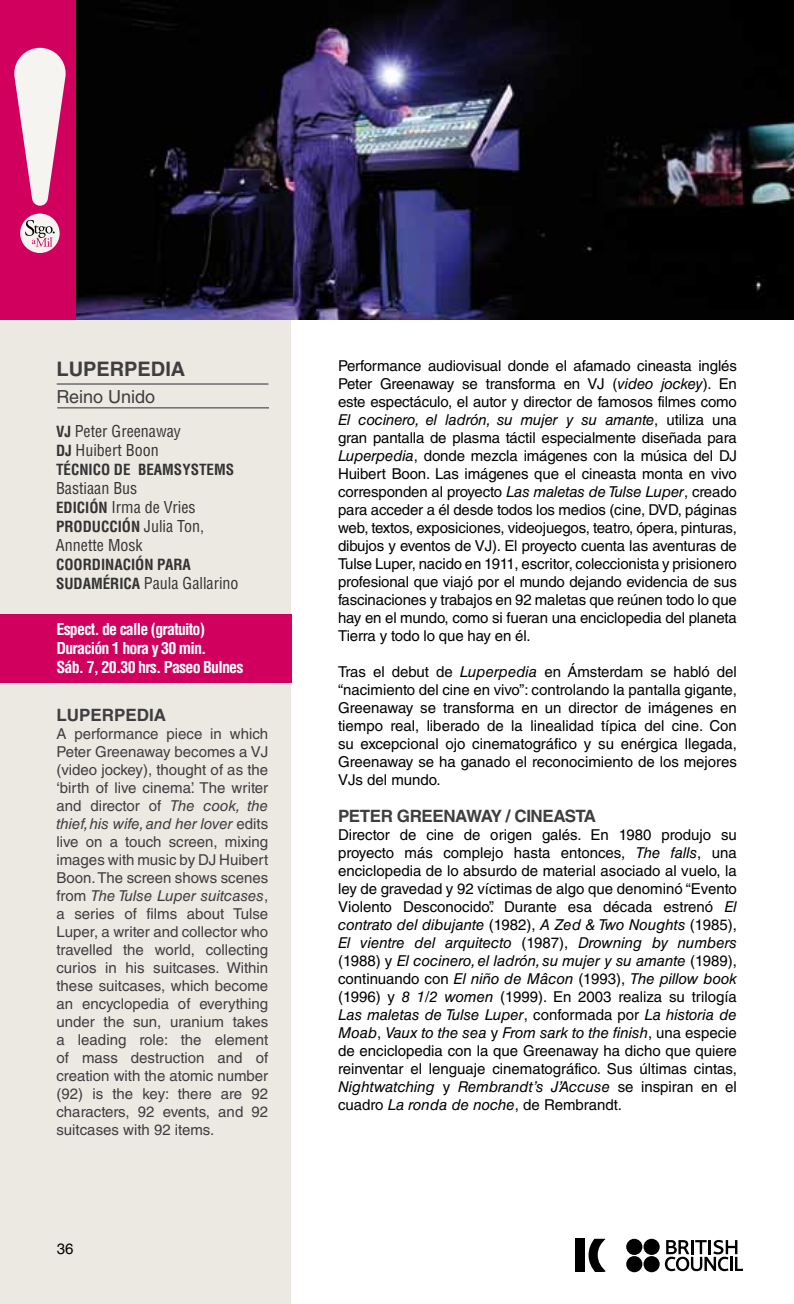
<style>
.page{position:relative;width:794px;height:1304px;background:#fff}
.page>*{position:absolute;margin:0;border:0;box-sizing:border-box;transform-origin:0 0}
.t1{font:700 20px "Helvetica LT Std";color:#3e3d40}
.t2{font:18px "Helvetica LT Std";color:#3e3d40}
.t3{font:700 17px "Helvetica LT Std";letter-spacing:-.025em;color:#3e3d40}
.t4{font:700 17px "Helvetica LT Std";color:#3e3d40}
.t5{font:condensed 16px/19px "Helvetica LT Std";color:#333}
.t6{font:700 condensed 16px/19px "Helvetica LT Std";letter-spacing:-.05em;color:#fff}
.t7{font:15px/18px "Helvetica LT Std";color:#000;text-align:justify}
.t8{font:15px/18px "Helvetica LT Std";color:#3e3d40;text-align:justify}
.t9{font:700 condensed 15px "Helvetica LT Std";color:#333}
.s1{font-weight:700;font-size:15px}
.s2{font-weight:400;font-size:16px}
.s3{font-style:italic}
</style>
<div class="page">
<div style="left:0;top:312px;width:291px;height:992px;background:#ece9e2"></div>
<hr style="left:57px;top:383px;width:211px;height:2px;background:#6b6c6e">
<hr style="left:57px;top:407px;width:212px;height:2px;background:#6b6c6e">
<div style="left:0;top:0;width:77px;height:320px;background:#d1005f"></div>
<svg style="left:14px;top:48px;width:52px;height:158px"></svg>
<div style="left:20px;top:214px;width:40px;height:39px;background:#f6f4f0;border-radius:50%"></div>
<svg style="left:25px;top:220px;width:30px;height:27px"></svg>
<img style="left:77px;top:0;width:716px;height:320px">
<div style="left:0;top:615px;width:291px;height:68px;background:#d1005f"></div>
<svg style="left:665px;top:1240px;width:78px;height:31px"></svg>
<div style="left:626px;top:1239px;width:16px;height:16px;background:#000;border-radius:50%"></div>
<div style="left:643px;top:1239px;width:16px;height:16px;background:#000;border-radius:50%"></div>
<div style="left:626px;top:1256px;width:16px;height:16px;background:#000;border-radius:50%"></div>
<div style="left:643px;top:1256px;width:16px;height:16px;background:#000;border-radius:50%"></div>
<hr style="left:793px;top:0;width:1px;height:320px;background:#000">
<svg style="left:588px;top:1239px;width:17px;height:33px"></svg>
<div style="left:575px;top:1239px;width:10px;height:33px;background:#000"></div>
<h1 class="t1" style="left:56px;top:357px;width:130px">LUPERPEDIA</h1>
<p class="t2" style="left:56px;top:386px;width:100px">Reino Unido</p>
<p class="t5" style="left:56px;top:421px;width:126px"><span class="s1">VJ</span> Peter Greenaway<br><span class="s1">DJ</span> Huibert Boon</p>
<p class="t9" style="left:56px;top:460px;width:179px">TÉCNICO DE BEAMSYSTEMS</p>
<p class="t5" style="left:56px;top:478px;width:141px">Bastiaan Bus<br><span class="s1">EDICIÓN</span> Irma de Vries</p>
<p class="t9" style="left:56px;top:517px;width:150px">PRODUCCIÓN <span class="s2">Julia Ton,</span></p>
<p class="t5" style="left:56px;top:535px;width:88px">Annette Mosk</p>
<p class="t9" style="left:56px;top:555px;width:136px">COORDINACIÓN PARA</p>
<p class="t5" style="left:56px;top:573px;width:184px"><span class="s1">SUDAMÉRICA</span> Paula Gallarino</p>
<p class="t6" style="left:56px;top:620px;width:189px">Espect. de calle (gratuito)<br>Duración 1 hora y 30 min.<br>Sáb. 7, 20.30 hrs. Paseo Bulnes</p>
<p class="t4" style="left:56px;top:705px;width:111px">LUPERPEDIA</p>
<p class="t8" style="left:56px;top:725px;width:213px">A performance piece in which Peter Greenaway becomes a VJ (video jockey), thought of as the ‘birth of live cinema’. The writer and director of <span class="s3">The cook, the thief, his wife, and her lover</span> edits live on a touch screen, mixing images with music by DJ Huibert Boon. The screen shows scenes from <span class="s3">The Tulse Luper suitcases</span>, a series of films about Tulse Luper, a writer and collector who travelled the world, collecting curios in his suitcases. Within these suitcases, which become an encyclopedia of everything under the sun, uranium takes a leading role: the element of mass destruction and of creation with the atomic number (92) is the key: there are 92 characters, 92 events, and 92 suitcases with 92 items.</p>
<p class="t7" style="left:57px;top:1240px;width:18px">36</p>
<p class="t7" style="left:338px;top:356px;width:400px">Performance audiovisual donde el afamado cineasta inglés Peter Greenaway se transforma en VJ (<span class="s3">video jockey</span>). En este espectáculo, el autor y director de famosos filmes como <span class="s3">El cocinero, el ladrón, su mujer y su amante</span>, utiliza una gran pantalla de plasma táctil especialmente diseñada para <span class="s3">Luperpedia</span>, donde mezcla imágenes con la música del DJ Huibert Boon. Las imágenes que el cineasta monta en vivo corresponden al proyecto <span class="s3">Las maletas de Tulse Luper</span>, creado para acceder a él desde todos los medios (cine, DVD, páginas web, textos, exposiciones, videojuegos, teatro, ópera, pinturas, dibujos y eventos de VJ). El proyecto cuenta las aventuras de Tulse Luper, nacido en 1911, escritor, coleccionista y prisionero profesional que viajó por el mundo dejando evidencia de sus fascinaciones y trabajos en 92 maletas que reúnen todo lo que hay en el mundo, como si fueran una enciclopedia del planeta Tierra y todo lo que hay en él.</p>
<p class="t7" style="left:338px;top:662px;width:400px">Tras el debut de <span class="s3">Luperpedia</span> en Ámsterdam se habló del “nacimiento del cine en vivo”: controlando la pantalla gigante, Greenaway se transforma en un director de imágenes en tiempo real, liberado de la linealidad típica del cine. Con su excepcional ojo cinematográfico y su enérgica llegada, Greenaway se ha ganado el reconocimiento de los mejores VJs del mundo.</p>
<p class="t3" style="left:338px;top:805px;width:260px">PETER GREENAWAY / CINEASTA</p>
<p class="t7" style="left:338px;top:825px;width:400px">Director de cine de origen galés. En 1980 produjo su proyecto más complejo hasta entonces, <span class="s3">The falls</span>, una enciclopedia de lo absurdo de material asociado al vuelo, la ley de gravedad y 92 víctimas de algo que denominó “Evento Violento Desconocido”. Durante esa década estrenó <span class="s3">El contrato del dibujante</span> (1982), <span class="s3">A Zed &amp; Two Noughts</span> (1985), <span class="s3">El vientre del arquitecto</span> (1987), <span class="s3">Drowning by numbers </span>(1988) y <span class="s3">El cocinero, el ladrón, su mujer y su amante</span> (1989), continuando con <span class="s3">El niño de Mâcon</span> (1993), <span class="s3">The pillow book </span>(1996) y <span class="s3">8 1/2 women</span> (1999). En 2003 realiza su trilogía <span class="s3">Las maletas de Tulse Luper</span>, conformada por <span class="s3">La historia de Moab</span>, <span class="s3">Vaux to the sea</span> y <span class="s3">From sark to the finish</span>, una especie de enciclopedia con la que Greenaway ha dicho que quiere reinventar el lenguaje cinematográfico. Sus últimas cintas, <span class="s3">Nightwatching</span> y <span class="s3">Rembrandt’s J’Accuse</span> se inspiran en el cuadro <span class="s3">La ronda de noche</span>, de Rembrandt.</p>
</div>
